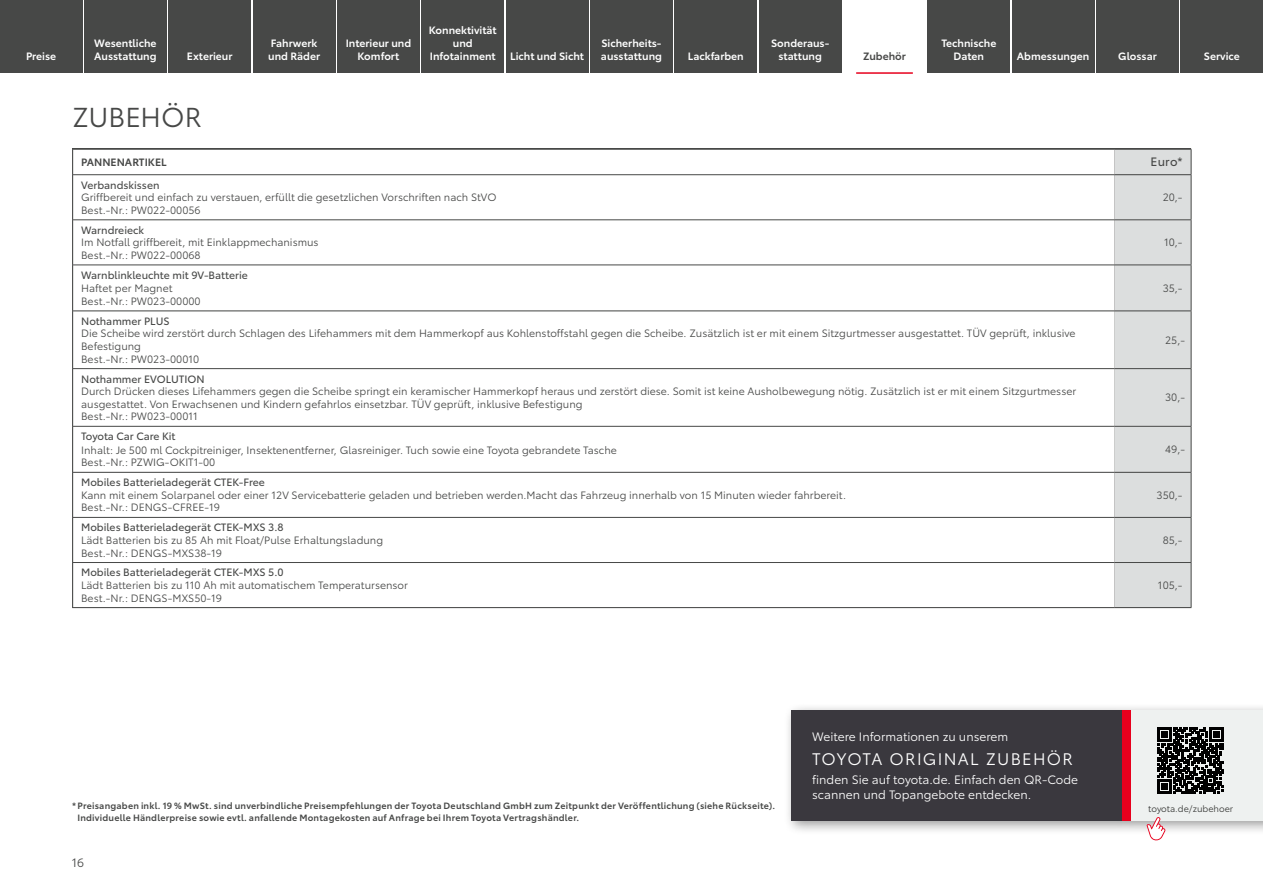
<style>
.page{position:relative;width:1263px;height:893px;background:#fff}
.page>*{position:absolute;margin:0;border:0;box-sizing:border-box;transform-origin:0 0}
.t1{font:27px "Toyota Type";color:#474847}
.t2{font:16.5px "Toyota Type";letter-spacing:.08em;color:#fff}
.t3{font:12px/15px "Toyota Type";color:#fff}
._1_Kopfzeile_rechts_b{font:12px "Toyota Type";color:#474847}
.t4{font:12px "Toyota Type";color:#474847}
._1_Inhalt_links{font:10.5px/12.6px "Toyota Type";color:#474847}
._1_Inhalt_links_b{font:10.5px "Toyota Type";color:#474847}
.t5{font:600 10.5px/12.6px "Toyota Type";color:#fff;text-align:center}
._1_Inhalt_links_b-2{font:10.5px "Toyota Type";color:#474847}
._1_Inhalt_rechts{font:10.5px "Toyota Type";color:#474847}
._1_Inhalt_Versal_links_b{font:600 10.5px "Toyota Type";color:#474847}
.t6{font:600 9px/12px "Toyota Type";letter-spacing:.025em;color:#474847}
.t7{font:9px "Toyota Type";color:#383937}
</style>
<div class="page">
<div style="left:783px;top:703px;width:480px;height:132px;background:#000;opacity:.4"></div>
<div style="left:791px;top:711px;width:332px;height:110px;background:#3a383e"></div>
<div style="left:1123px;top:711px;width:8px;height:110px;background:#e7001d"></div>
<div style="left:1131px;top:711px;width:132px;height:110px;background:#eef1f0"></div>
<svg style="left:1157px;top:727px;width:67px;height:67px"></svg>
<svg style="left:1146px;top:817px;width:20px;height:24px"></svg>
<svg style="left:73px;top:150px;width:1041px;height:457px"></svg>
<svg style="left:73px;top:312px;width:1041px;height:160px"></svg>
<hr style="left:72px;top:175px;width:1px;height:44px;background:#474847">
<hr style="left:72px;top:219px;width:1042px;height:1px;background:#474847">
<hr style="left:72px;top:220px;width:1px;height:45px;background:#474847">
<hr style="left:72px;top:265px;width:1042px;height:1px;background:#474847">
<hr style="left:72px;top:265px;width:1px;height:46px;background:#474847">
<hr style="left:72px;top:149px;width:1042px;height:1px;background:#474847">
<svg style="left:72px;top:150px;width:1px;height:24px"></svg>
<div style="left:1114px;top:149px;width:78px;height:459px;background:#dcdede"></div>
<hr style="left:72px;top:174px;width:1042px;height:1px;background:#474847">
<hr style="left:1114px;top:174px;width:77px;height:1px;background:#474847">
<hr style="left:72px;top:473px;width:1px;height:44px;background:#474847">
<hr style="left:1191px;top:473px;width:1px;height:44px;background:#474847">
<hr style="left:72px;top:517px;width:1042px;height:1px;background:#474847">
<hr style="left:72px;top:518px;width:1px;height:44px;background:#474847">
<hr style="left:1114px;top:517px;width:77px;height:1px;background:#474847">
<hr style="left:1191px;top:518px;width:1px;height:44px;background:#474847">
<hr style="left:72px;top:562px;width:1042px;height:1px;background:#474847">
<hr style="left:72px;top:563px;width:1px;height:44px;background:#474847">
<hr style="left:1114px;top:562px;width:77px;height:1px;background:#474847">
<hr style="left:1191px;top:563px;width:1px;height:44px;background:#474847">
<hr style="left:72px;top:607px;width:1042px;height:1px;background:#474847">
<hr style="left:1114px;top:607px;width:77px;height:1px;background:#474847">
<hr style="left:72px;top:311px;width:1042px;height:1px;background:#474847">
<hr style="left:72px;top:311px;width:1px;height:57px;background:#474847">
<hr style="left:1114px;top:311px;width:77px;height:1px;background:#474847">
<hr style="left:1191px;top:311px;width:1px;height:57px;background:#474847">
<hr style="left:72px;top:368px;width:1042px;height:1px;background:#474847">
<hr style="left:72px;top:369px;width:1px;height:57px;background:#474847">
<hr style="left:1114px;top:368px;width:77px;height:1px;background:#474847">
<hr style="left:1191px;top:369px;width:1px;height:57px;background:#474847">
<hr style="left:72px;top:426px;width:1042px;height:1px;background:#474847">
<hr style="left:72px;top:427px;width:1px;height:45px;background:#474847">
<hr style="left:1114px;top:426px;width:77px;height:1px;background:#474847">
<hr style="left:1191px;top:427px;width:1px;height:45px;background:#474847">
<hr style="left:72px;top:472px;width:1042px;height:1px;background:#474847">
<hr style="left:1114px;top:472px;width:77px;height:1px;background:#474847">
<div style="left:0;top:0;width:82px;height:72px;background:#474847"></div>
<div style="left:84px;top:0;width:83px;height:72px;background:#474847"></div>
<div style="left:169px;top:0;width:82px;height:72px;background:#474847"></div>
<div style="left:253px;top:0;width:82px;height:72px;background:#474847"></div>
<div style="left:337px;top:0;width:83px;height:72px;background:#474847"></div>
<div style="left:422px;top:0;width:82px;height:72px;background:#474847"></div>
<div style="left:506px;top:0;width:82px;height:72px;background:#474847"></div>
<div style="left:590px;top:0;width:83px;height:72px;background:#474847"></div>
<div style="left:675px;top:0;width:82px;height:72px;background:#474847"></div>
<div style="left:759px;top:0;width:82px;height:72px;background:#474847"></div>
<hr style="left:856px;top:72px;width:57px;height:2px;background:#e7001d">
<div style="left:928px;top:0;width:82px;height:72px;background:#474847"></div>
<div style="left:1096px;top:0;width:83px;height:72px;background:#474847"></div>
<div style="left:1181px;top:0;width:82px;height:72px;background:#474847"></div>
<div style="left:1012px;top:0;width:82px;height:72px;background:#474847"></div>
<p class="t5" style="left:26px;top:49px;width:32px">Preise</p>
<p class="t5" style="left:94px;top:36px;width:64px;text-align:left">Wesentliche<br>Ausstattung</p>
<p class="t5" style="left:187px;top:49px;width:47px">Exterieur</p>
<h1 class="t1" style="left:72px;top:97px;width:131px">ZUBEHÖR</h1>
<p class="t5" style="left:268px;top:36px;width:53px;text-align:left">Fahrwerk und Räder</p>
<p class="t5" style="left:346px;top:36px;width:67px">Interieur und<br>Komfort</p>
<p class="t5" style="left:429px;top:23px;width:69px">Konnektivität und<br>Infotainment</p>
<p class="t5" style="left:510px;top:49px;width:75px">Licht und Sicht</p>
<p class="t5" style="left:601px;top:36px;width:63px;text-align:left">Sicherheits&shy;ausstattung</p>
<p class="t5" style="left:688px;top:49px;width:57px">Lackfarben</p>
<p class="t5" style="left:771px;top:36px;width:60px">Sonderaus&shy;stattung</p>
<p class="_1_Inhalt_Versal_links_b" style="left:863px;top:48px;width:44px">Zubehör</p>
<p class="t5" style="left:941px;top:36px;width:56px">Technische<br>Daten</p>
<p class="t5" style="left:1017px;top:49px;width:74px">Abmessungen</p>
<p class="t5" style="left:1118px;top:49px;width:40px">Glossar</p>
<p class="t5" style="left:1204px;top:49px;width:37px">Service</p>
<p class="_1_Inhalt_Versal_links_b" style="left:81px;top:154px;width:87px">PANNENARTIKEL</p>
<p class="_1_Kopfzeile_rechts_b" style="left:1150px;top:153px;width:34px">Euro*</p>
<p class="_1_Inhalt_links_b" style="left:81px;top:177px;width:80px">Verbandskissen</p>
<p class="_1_Inhalt_links" style="left:81px;top:190px;width:417px">Griffbereit und einfach zu verstauen, erfüllt die gesetzlichen Vorschriften nach StVO</p>
<p class="_1_Inhalt_links" style="left:81px;top:203px;width:121px">Best.-Nr.: PW022-00056</p>
<p class="_1_Inhalt_rechts" style="left:1163px;top:190px;width:21px">20,-</p>
<p class="_1_Inhalt_links_b" style="left:81px;top:222px;width:64px">Warndreieck</p>
<p class="_1_Inhalt_links" style="left:81px;top:235px;width:239px">Im Notfall griffbereit, mit Einklappmechanismus</p>
<p class="_1_Inhalt_links" style="left:81px;top:248px;width:121px">Best.-Nr.: PW022-00068</p>
<p class="_1_Inhalt_links_b" style="left:81px;top:267px;width:168px">Warnblinkleuchte mit 9V-Batterie</p>
<p class="_1_Inhalt_links_b-2" style="left:81px;top:281px;width:93px">Haftet per Magnet</p>
<p class="_1_Inhalt_links" style="left:81px;top:294px;width:121px">Best.-Nr.: PW023-00000</p>
<p class="_1_Inhalt_links_b" style="left:81px;top:313px;width:90px">Nothammer PLUS</p>
<p class="_1_Inhalt_links" style="left:81px;top:327px;width:996px">Die Scheibe wird zerstört durch Schlagen des Lifehammers mit dem Hammerkopf aus Kohlenstoffstahl gegen die Scheibe. Zusätzlich ist er mit einem Sitzgurtmesser ausgestattet. TÜV geprüft, inklusive<br>Befestigung</p>
<p class="_1_Inhalt_links" style="left:81px;top:352px;width:120px">Best.-Nr.: PW023-00010</p>
<p class="_1_Inhalt_links_b" style="left:81px;top:371px;width:125px">Nothammer EVOLUTION</p>
<p class="_1_Inhalt_links" style="left:81px;top:384px;width:996px">Durch Drücken dieses Lifehammers gegen die Scheibe springt ein keramischer Hammerkopf heraus und zerstört diese. Somit ist keine Ausholbewegung nötig. Zusätzlich ist er mit einem Sitzgurtmesser ausgestattet. Von Erwachsenen und Kindern gefahrlos einsetzbar. TÜV geprüft, inklusive Befestigung</p>
<p class="_1_Inhalt_links" style="left:81px;top:409px;width:118px">Best.-Nr.: PW023-00011</p>
<p class="_1_Inhalt_links_b" style="left:81px;top:429px;width:96px">Toyota Car Care Kit</p>
<p class="_1_Inhalt_links_b-2" style="left:81px;top:442px;width:537px">Inhalt: Je 500 ml Cockpitreiniger, Insektenentferner, Glasreiniger. Tuch sowie eine Toyota gebrandete Tasche</p>
<p class="_1_Inhalt_links" style="left:81px;top:455px;width:136px">Best.-Nr.: PZWIG-OKIT1-00</p>
<p class="_1_Inhalt_links_b" style="left:81px;top:475px;width:185px">Mobiles Batterieladegerät CTEK-Free</p>
<p class="_1_Inhalt_links" style="left:81px;top:488px;width:766px">Kann mit einem Solarpanel oder einer 12V Servicebatterie geladen und betrieben werden.Macht das Fahrzeug innerhalb von 15 Minuten wieder fahrbereit.</p>
<p class="_1_Inhalt_links" style="left:81px;top:501px;width:140px">Best.-Nr.: DENGS-CFREE-19</p>
<p class="_1_Inhalt_links_b" style="left:81px;top:520px;width:204px">Mobiles Batterieladegerät CTEK-MXS 3.8</p>
<p class="_1_Inhalt_links" style="left:81px;top:533px;width:304px">Lädt Batterien bis zu 85 Ah mit Float/Pulse Erhaltungsladung</p>
<p class="_1_Inhalt_links" style="left:81px;top:546px;width:142px">Best.-Nr.: DENGS-MXS38-19</p>
<p class="_1_Inhalt_links_b" style="left:81px;top:565px;width:204px">Mobiles Batterieladegerät CTEK-MXS 5.0</p>
<p class="_1_Inhalt_links" style="left:81px;top:578px;width:328px">Lädt Batterien bis zu 110 Ah mit automatischem Temperatursensor</p>
<p class="_1_Inhalt_links" style="left:81px;top:591px;width:142px">Best.-Nr.: DENGS-MXS50-19</p>
<p class="_1_Inhalt_rechts" style="left:1164px;top:235px;width:20px">10,-</p>
<p class="_1_Inhalt_rechts" style="left:1163px;top:280px;width:21px">35,-</p>
<p class="_1_Inhalt_rechts" style="left:1165px;top:332px;width:21px">25,-</p>
<p class="_1_Inhalt_rechts" style="left:1165px;top:390px;width:21px">30,-</p>
<p class="_1_Inhalt_rechts" style="left:1165px;top:442px;width:21px">49,-</p>
<p class="_1_Inhalt_rechts" style="left:1156px;top:487px;width:28px">350,-</p>
<p class="_1_Inhalt_rechts" style="left:1163px;top:532px;width:21px">85,-</p>
<p class="_1_Inhalt_rechts" style="left:1158px;top:577px;width:26px">105,-</p>
<p class="t6" style="left:77px;top:799px;width:699px;text-indent:-5px">* Preisangaben inkl. 19 % MwSt. sind unverbindliche Preisempfehlungen der Toyota Deutschland GmbH zum Zeitpunkt der Veröffentlichung (siehe Rückseite).<br>Individuelle Händlerpreise sowie evtl. anfallende Montagekosten auf Anfrage bei Ihrem Toyota Vertragshändler.</p>
<p class="t4" style="left:72px;top:854px;width:14px">16</p>
<p class="t3" style="left:812px;top:728px;width:198px">Weitere Informationen zu unserem</p>
<h2 class="t2" style="left:812px;top:747px;width:262px">TOYOTA ORIGINAL ZUBEHÖR</h2>
<p class="t3" style="left:812px;top:772px;width:267px">finden Sie auf toyota.de. Einfach den QR-Code scannen und Topangebote entdecken.</p>
<p class="t7" style="left:1148px;top:802px;width:86px">toyota.de/zubehoer</p>
</div>
